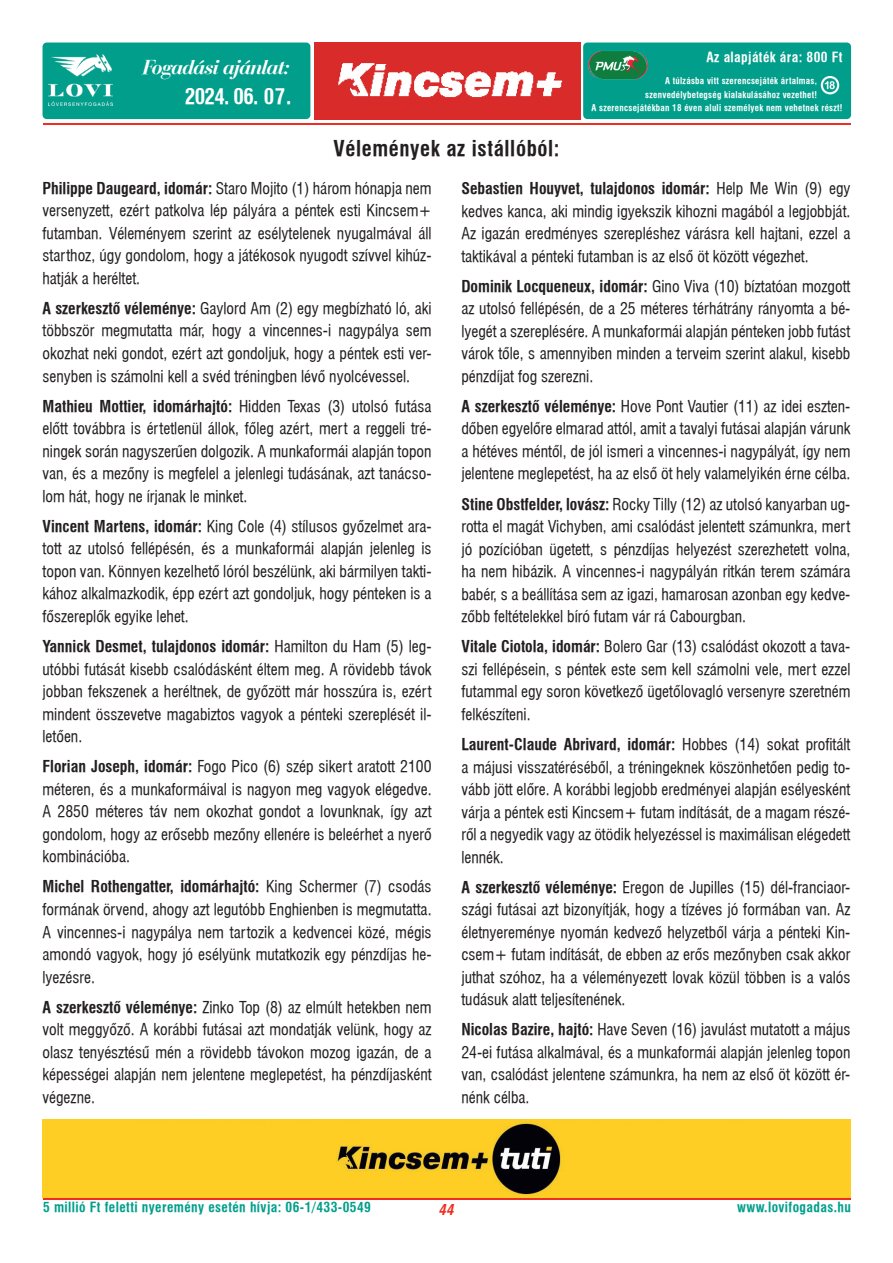
<style>
.page{position:relative;width:893px;height:1263px;background:#fff}
.page>*{position:absolute;margin:0;border:0;box-sizing:border-box;transform-origin:0 0}
.t1{font:21px "Swiss 721 Cn PFL Bold";letter-spacing:.03em;color:#231f20}
.t2{font:italic 21px "Bauer Bodoni PFL Bold";letter-spacing:-.03em;color:#fff}
.t3{font:21px "Swiss 721 Cn PFL Bold";letter-spacing:-.03em;color:#fff}
.t4{font:15.75px/22.5px "Swiss 721 Cn PFL Normal";color:#231f20;text-align:justify}
.t5{font:15.75px "Swiss 721 Cn PFL Bold";color:#231f20}
.t6{font:italic 700 condensed 15px "Swiss 721 BT";color:#ee2e22}
.t7{font:13.5px "Swiss 721 Cn PFL Bold";letter-spacing:.03em;color:#009e8b}
.t8{font:13.5px "Swiss 721 Cn PFL Bold";letter-spacing:.03em;color:#fff}
.t9{font:9px "Swiss 721 Cn PFL Bold";letter-spacing:.03em;color:#fff}
.s1{font-family:"Swiss 721 Cn PFL Bold"}
.s2{font-family:"Swiss 721 Cn PFL Normal"}
</style>
<div class="page">
<hr style="left:43px;top:123px;width:808px;height:2px;background:#ee2e22">
<hr style="left:43px;top:1198px;width:808px;height:1px;background:#ee2e22">
<div style="left:583px;top:43px;width:268px;height:76px;background:#009e8b;border-radius:4px"></div>
<div style="left:43px;top:43px;width:267px;height:76px;background:#009e8b;border-radius:4px"></div>
<img style="left:820px;top:76px;width:20px;height:19px">
<img style="left:314px;top:43px;width:266px;height:76px">
<img style="left:588px;top:51px;width:60px;height:29px">
<img style="left:43px;top:1119px;width:807px;height:79px">
<img style="left:49px;top:54px;width:64px;height:51px">
<h1 class="t2" style="left:143px;top:54px;width:149px">Fogadási ajánlat:</h1>
<h1 class="t3" style="left:185px;top:83px;width:108px">2024. 06. 07.</h1>
<p class="t8" style="left:706px;top:49px;width:138px">Az alapjáték ára: 800 Ft</p>
<p class="t9" style="left:665px;top:76px;width:153px">A túlzásba vitt szerencsejáték ártalmas,</p>
<p class="t9" style="left:645px;top:89px;width:173px">szenvedélybetegség kialakulásához vezethet!</p>
<p class="t9" style="left:591px;top:103px;width:253px">A szerencsejátékban 18 éven aluli személyek nem vehetnek részt!</p>
<h1 class="t1" style="left:333px;top:136px;width:228px">Vélemények az istállóból:</h1>
<p class="t4" style="left:43px;top:177px;width:391px"><span class="s1">Philippe Daugeard, idomár:</span> Staro Mojito (1) három hónapja nem versenyzett, ezért patkolva lép pályára a péntek esti Kincsem+ futamban. Véleményem szerint az esélytelenek nyugalmával áll starthoz, úgy gondolom, hogy a játékosok nyugodt szívvel kihúz&shy;hatják a heréltet.</p>
<p class="t4" style="left:43px;top:297px;width:391px"><span class="s1">A szerkesztő véleménye:</span> Gaylord Am (2) egy megbízható ló, aki többször megmutatta már, hogy a vincennes-i nagypálya sem okozhat neki gondot, ezért azt gondoljuk, hogy a péntek esti ver&shy;senyben is számolni kell a svéd tréningben lévő nyolcévessel.</p>
<p class="t5" style="left:43px;top:396px;width:391px">Mathieu Mottier, idomárhajtó: <span class="s2">Hidden Texas (3) utolsó futása</span></p>
<p class="t4" style="left:43px;top:417px;width:391px">előtt továbbra is értetlenül állok, főleg azért, mert a reggeli tré&shy;ningek során nagyszerűen dolgozik. A munkaformái alapján topon van, és a mezőny is megfelel a jelenlegi tudásának, azt tanácso&shy;lom hát, hogy ne írjanak le minket.</p>
<p class="t4" style="left:43px;top:515px;width:391px"><span class="s1">Vincent Martens, idomár:</span> King Cole (4) stílusos győzelmet ara&shy;tott az utolsó fellépésén, és a munkaformái alapján jelenleg is topon van. Könnyen kezelhető lóról beszélünk, aki bármilyen takti&shy;kához alkalmazkodik, épp ezért azt gondoljuk, hogy pénteken is a főszereplők egyike lehet.</p>
<p class="t5" style="left:43px;top:637px;width:391px">Yannick Desmet, tulajdonos idomár: <span class="s2">Hamilton du Ham (5) leg-</span></p>
<p class="t4" style="left:43px;top:658px;width:391px">utóbbi futását kisebb csalódásként éltem meg. A rövidebb távok jobban fekszenek a heréltnek, de győzött már hosszúra is, ezért mindent összevetve magabiztos vagyok a pénteki szereplését il&shy;letően.</p>
<p class="t4" style="left:43px;top:755px;width:391px"><span class="s1">Florian Joseph, idomár:</span> Fogo Pico (6) szép sikert aratott 2100 méteren, és a munkaformáival is nagyon meg vagyok elégedve.<br>A 2850 méteres táv nem okozhat gondot a lovunknak, így azt gondolom, hogy az erősebb mezőny ellenére is beleérhet a nyerő kombinációba.</p>
<p class="t5" style="left:43px;top:877px;width:391px">Michel Rothengatter, idomárhajtó: <span class="s2">King Schermer (7) csodás</span></p>
<p class="t4" style="left:43px;top:898px;width:391px">formának örvend, ahogy azt legutóbb Enghienben is megmutatta.<br>A vincennes-i nagypálya nem tartozik a kedvencei közé, mégis amondó vagyok, hogy jó esélyünk mutatkozik egy pénzdíjas he&shy;lyezésre.</p>
<p class="t4" style="left:43px;top:996px;width:391px"><span class="s1">A szerkesztő véleménye:</span> Zinko Top (8) az elmúlt hetekben nem volt meggyőző. A korábbi futásai azt mondatják velünk, hogy az olasz tenyésztésű mén a rövidebb távokon mozog igazán, de a képességei alapján nem jelentene meglepetést, ha pénzdíjasként végezne.</p>
<p class="t5" style="left:461px;top:179px;width:391px">Sebastien Houyvet, tulajdonos idomár: <span class="s2">Help Me Win (9) egy</span></p>
<p class="t4" style="left:461px;top:200px;width:391px">kedves kanca, aki mindig igyekszik kihozni magából a legjobbját.<br>Az igazán eredményes szerepléshez várásra kell hajtani, ezzel a taktikával a pénteki futamban is az első öt között végezhet.</p>
<p class="t4" style="left:461px;top:275px;width:391px"><span class="s1">Dominik Locqueneux, idomár:</span> Gino Viva (10) bíztatóan mozgott az utolsó fellépésén, de a 25 méteres térhátrány rányomta a bé&shy;lyegét a szereplésére. A munkaformái alapján pénteken jobb futást várok tőle, s amennyiben minden a terveim szerint alakul, kisebb pénzdíjat fog szerezni.</p>
<p class="t4" style="left:461px;top:395px;width:391px"><span class="s1">A szerkesztő véleménye:</span> Hove Pont Vautier (11) az idei eszten&shy;dőben egyelőre elmarad attól, amit a tavalyi futásai alapján várunk a hétéves méntől, de jól ismeri a vincennes-i nagypályát, így nem jelentene meglepetést, ha az első öt hely valamelyikén érne célba.</p>
<p class="t4" style="left:461px;top:493px;width:391px"><span class="s1">Stine Obstfelder, lovász:</span> Rocky Tilly (12) az utolsó kanyarban ug&shy;rotta el magát Vichyben, ami csalódást jelentett számunkra, mert jó pozícióban ügetett, s pénzdíjas helyezést szerezhetett volna, ha nem hibázik. A vincennes-i nagypályán ritkán terem számára babér, s a beállítása sem az igazi, hamarosan azonban egy kedve&shy;zőbb feltételekkel bíró futam vár rá Cabourgban.</p>
<p class="t4" style="left:461px;top:635px;width:391px"><span class="s1">Vitale Ciotola, idomár:</span> Bolero Gar (13) csalódást okozott a tava&shy;szi fellépésein, s péntek este sem kell számolni vele, mert ezzel futammal egy soron következő ügetőlovagló versenyre szeretném felkészíteni.</p>
<p class="t5" style="left:461px;top:735px;width:391px">Laurent-Claude Abrivard, idomár: <span class="s2">Hobbes (14) sokat profitált</span></p>
<p class="t4" style="left:461px;top:755px;width:391px">a májusi visszatéréséből, a tréningeknek köszönhetően pedig to&shy;vább jött előre. A korábbi legjobb eredményei alapján esélyesként várja a péntek esti Kincsem+ futam indítását, de a magam részé&shy;ről a negyedik vagy az ötödik helyezéssel is maximálisan elégedett lennék.</p>
<p class="t4" style="left:461px;top:876px;width:391px"><span class="s1">A szerkesztő véleménye:</span> Eregon de Jupilles (15) dél-franciaor&shy;szági futásai azt bizonyítják, hogy a tízéves jó formában van. Az életnyereménye nyomán kedvező helyzetből várja a pénteki Kin&shy;csem+ futam indítását, de ebben az erős mezőnyben csak akkor juthat szóhoz, ha a véleményezett lovak közül többen is a valós tudásuk alatt teljesítenének.</p>
<p class="t4" style="left:461px;top:1018px;width:391px"><span class="s1">Nicolas Bazire, hajtó:</span> Have Seven (16) javulást mutatott a május 24-ei futása alkalmával, és a munkaformái alapján jelenleg topon van, csalódást jelentene számunkra, ha nem az első öt között ér&shy;nénk célba.</p>
<p class="t7" style="left:43px;top:1199px;width:329px">5 millió Ft feletti nyeremény esetén hívja: 06-1/433-0549</p>
<p class="t6" style="left:439px;top:1200px;width:17px">44</p>
<p class="t7" style="left:737px;top:1199px;width:115px">www.lovifogadas.hu</p>
</div>
